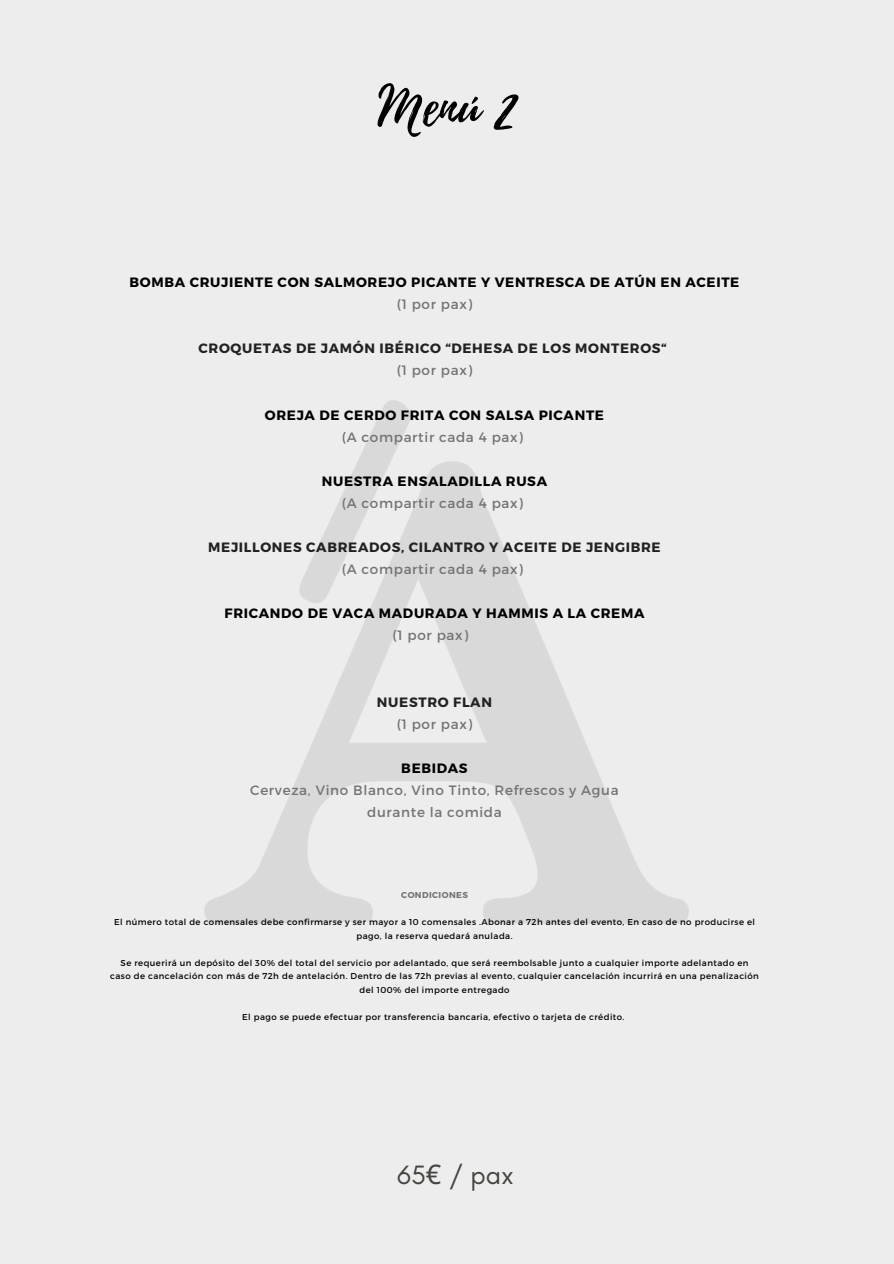
<style>
.page{position:relative;width:894px;height:1264px;background:#fff}
.page>*{position:absolute;margin:0;border:0;box-sizing:border-box;transform-origin:0 0}
.t1{font:54.3px "Playlist Script";color:#000}
.t2{font:27px "Glacial Indifference";color:#444440}
.t3{font:700 13.5px/22px "Montserrat";letter-spacing:.05em;color:#000;text-align:center}
.t4{font:700 13.5px/22px "Montserrat";letter-spacing:.05em;color:#222;text-align:center}
.t5{font:13.5px/22px "Montserrat";letter-spacing:.05em;color:#737373;text-align:center}
.t6{font:8.55px/13.5px "Montserrat";letter-spacing:.05em;color:#000;text-align:center}
.t7{font:700 8.55px "Montserrat";letter-spacing:.05em;color:#737373}
.s1{font-weight:400;color:#737373}
.s2{font-weight:700;color:#000}
.s3{font-family:"Noto Sans"}
</style>
<div class="page">
<div style="left:0;top:0;width:893px;height:1263px;background:#ededed"></div>
<p class="t1" style="left:377px;top:68px;width:140px">Menú 2</p>
<h1 class="t3" style="left:129px;top:270px;width:611px">BOMBA CRUJIENTE CON SALMOREJO PICANTE Y VENTRESCA DE ATÚN EN ACEITE <span class="s1">(1 por pax)</span></h1>
<h3 class="t4" style="left:198px;top:337px;width:469px">CROQUETAS DE JAMÓN IBÉRICO “DEHESA DE LOS MONTEROS“ <span class="s1">(1 por pax)</span></h3>
<h3 class="t3" style="left:265px;top:403px;width:340px">OREJA DE CERDO FRITA CON SALSA PICANTE <span class="s1">(A compartir cada 4 pax)</span></h3>
<h3 class="t3" style="left:322px;top:469px;width:227px">NUESTRA ENSALADILLA RUSA <span class="s1">(A compartir cada 4 pax)</span></h3>
<h3 class="t4" style="left:208px;top:535px;width:454px">MEJILLONES CABREADOS, CILANTRO Y ACEITE DE JENGIBRE <span class="s1">(A compartir cada 4 pax)</span></h3>
<h3 class="t3" style="left:392px;top:601px;width:253px;text-align:left;text-indent:-168px">FRICANDO DE VACA MADURADA Y HAMMIS A LA CREMA <span class="s1">(1 por pax)</span></h3>
<h3 class="t4" style="left:377px;top:690px;width:116px">NUESTRO FLAN <span class="s1">(1 por pax)</span></h3>
<h3 class="t5" style="left:250px;top:756px;width:370px"><span class="s2">BEBIDAS<br></span>Cerveza, Vino Blanco, Vino Tinto, Refrescos y Agua durante la comida</h3>
<h3 class="t7" style="left:401px;top:889px;width:68px">CONDICIONES</h3>
<h4 class="t6" style="left:114px;top:914px;width:642px">El nú mero total de comensales debe confirmarse y ser mayor a 10 comensales .Abonar a 72h antes del evento, En caso de no producirse el pago, la reserva quedará anulada.</h4>
<p class="t6" style="left:110px;top:955px;width:650px">Se requerirá un depósito del 30% del total del servicio por adelantado, que será reembolsable junto a cualquier importe adelantado en caso de cancelación con más de 72h de antelación. Dentro de las 72h previas al evento, cualquier cancelación incurrirá en una penalización del 100% del importe entregado</p>
<p class="t6" style="left:242px;top:1009px;width:383px">El pago se puede efectuar por transferencia bancaria, efectivo o tarjeta de crédito.</p>
<p class="t2" style="left:397px;top:1157px;width:118px">65<span class="s3">€</span> / pax</p>
</div>
